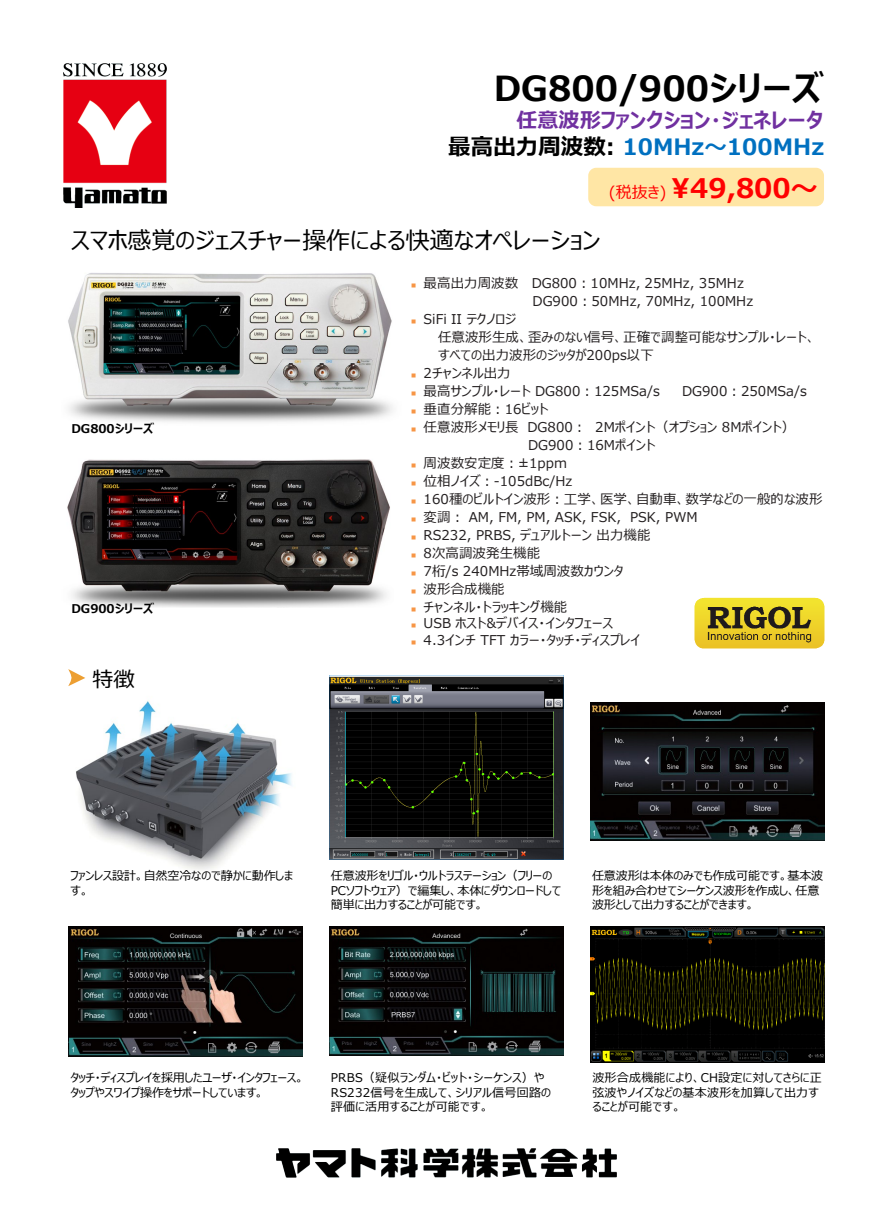
<style>
.page{position:relative;width:893px;height:1212px;background:#fff}
.page>*{position:absolute;margin:0;border:0;box-sizing:border-box;transform-origin:0 0}
.t1{font:700 34.5px "Meiryo UI";color:#000}
.t2{font:700 27px "Meiryo UI";color:#f00}
.t3{font:24px "Meiryo UI";letter-spacing:.005em;color:#000}
.t4{font:700 22.5px "Meiryo UI";color:#0070c0}
.t5{font:700 21px "Meiryo UI";color:#7030a0}
.t6{font:21px "Meiryo UI";color:#000}
.t7{font:13.5px "Meiryo UI";color:#231f20}
.t8{font:12px/14.4px "Meiryo UI";letter-spacing:-.01em;color:#000}
.t9{font:12px/15px "Meiryo UI";letter-spacing:.015em;color:#000}
.t10{font:700 12px "Meiryo UI";letter-spacing:-.005em;color:#000}
.s1{color:#000}
.s2{font-weight:400;font-size:15.9px}
.s3{color:#f79646}
</style>
<div class="page">
<img style="left:76px;top:700px;width:216px;height:170px">
<img style="left:694px;top:598px;width:130px;height:51px">
<div style="left:588px;top:168px;width:236px;height:38px;background:#ffe6a5;border:5px solid #ffe6a5;border-radius:6px"></div>
<svg style="left:68px;top:669px;width:17px;height:17px"></svg>
<img style="left:68px;top:926px;width:234px;height:130px">
<img style="left:329px;top:926px;width:234px;height:129px">
<img style="left:590px;top:926px;width:234px;height:137px">
<img style="left:329px;top:675px;width:234px;height:185px">
<img style="left:68px;top:273px;width:325px;height:149px">
<img style="left:67px;top:459px;width:323px;height:149px">
<img style="left:590px;top:703px;width:234px;height:137px">
<img style="left:64px;top:64px;width:103px;height:143px">
<img style="left:276px;top:1148px;width:340px;height:29px">
<h1 class="t1" style="left:494px;top:64px;width:330px">DG800/900シリーズ</h1>
<h1 class="t5" style="left:516px;top:106px;width:308px">任意波形ファンクション・ジェネレータ</h1>
<p class="t4" style="left:448px;top:131px;width:377px"><span class="s1">最高出力周波数:</span> 10MHz～100MHz</p>
<p class="t2" style="left:609px;top:169px;width:210px"><span class="s2">(税抜き)</span> ¥49,800～</p>
<p class="t3" style="left:72px;top:223px;width:530px">スマホ感覚のジェスチャー操作による快適なオペレーション</p>
<p class="t10" style="left:71px;top:421px;width:84px">DG800シリーズ</p>
<p class="t10" style="left:71px;top:601px;width:84px">DG900シリーズ</p>
<p class="t6" style="left:92px;top:664px;width:44px">特徴</p>
<p class="t7" style="left:411px;top:273px;width:334px"><span class="s3">■</span> 最高出力周波数 DG800：10MHz, 25MHz, 35MHz</p>
<p class="t7" style="left:532px;top:291px;width:222px">DG900：50MHz, 70MHz, 100MHz</p>
<p class="t7" style="left:411px;top:309px;width:107px"><span class="s3">■</span> SiFi II テクノロジ</p>
<p class="t7" style="left:438px;top:327px;width:379px">任意波形生成、歪みのない信号、正確で調整可能なサンプル・レート、</p>
<p class="t7" style="left:438px;top:345px;width:217px">すべての出力波形のジッタが200ps以下</p>
<p class="t7" style="left:411px;top:363px;width:101px"><span class="s3">■</span> 2チャンネル出力</p>
<p class="t7" style="left:411px;top:381px;width:250px"><span class="s3">■</span> 最高サンプル・レート DG800：125MSa/s</p>
<p class="t7" style="left:682px;top:381px;width:126px">DG900：250MSa/s</p>
<p class="t7" style="left:411px;top:399px;width:139px"><span class="s3">■</span> 垂直分解能：16ビット</p>
<p class="t7" style="left:411px;top:417px;width:386px"><span class="s3">■</span> 任意波形メモリ長 DG800： 2Mポイント（オプション 8Mポイント）</p>
<p class="t7" style="left:528px;top:435px;width:129px">DG900：16Mポイント</p>
<p class="t7" style="left:411px;top:453px;width:157px"><span class="s3">■</span> 周波数安定度：±1ppm</p>
<p class="t7" style="left:411px;top:471px;width:163px"><span class="s3">■</span> 位相ノイズ：-105dBc/Hz</p>
<p class="t7" style="left:411px;top:489px;width:413px"><span class="s3">■</span> 160種のビルトイン波形：工学、医学、自動車、数学などの一般的な波形</p>
<p class="t7" style="left:411px;top:507px;width:288px"><span class="s3">■</span> 変調： AM, FM, PM, ASK, FSK, PSK, PWM</p>
<p class="t7" style="left:411px;top:525px;width:241px"><span class="s3">■</span> RS232, PRBS, デュアルトーン出力機能</p>
<p class="t7" style="left:411px;top:543px;width:131px"><span class="s3">■</span> 8次高調波発生機能</p>
<p class="t7" style="left:411px;top:561px;width:214px"><span class="s3">■</span> 7桁/s 240MHz帯域周波数カウンタ</p>
<p class="t7" style="left:411px;top:579px;width:95px"><span class="s3">■</span> 波形合成機能</p>
<p class="t7" style="left:411px;top:597px;width:158px"><span class="s3">■</span> チャンネル・トラッキング機能</p>
<p class="t7" style="left:411px;top:614px;width:204px"><span class="s3">■</span> USB ホスト&amp;デバイス・インタフェース</p>
<p class="t7" style="left:411px;top:630px;width:231px"><span class="s3">■</span> 4.3インチ TFT カラー・タッチ・ディスプレイ</p>
<p class="t8" style="left:71px;top:870px;width:224px">ファンレス設計。自然空冷なので静かに動作します。</p>
<p class="t8" style="left:331px;top:870px;width:232px">任意波形をリゴル・ウルトラステーション（フリーの<br>PCソフトウェア）で編集し、本体にダウンロードして簡単に出力することが可能です。</p>
<p class="t8" style="left:592px;top:870px;width:233px">任意波形は本体のみでも作成可能です。基本波形を組み合わせてシーケンス波形を作成し、任意波形として出力することができます。</p>
<p class="t8" style="left:71px;top:1071px;width:235px">タッチ・ディスプレイを採用したユーザ・インタフェース。</p>
<p class="t8" style="left:71px;top:1086px;width:195px">タップやスワイプ操作をサポートしています。</p>
<p class="t9" style="left:331px;top:1070px;width:222px">PRBS（疑似ランダム・ビット・シーケンス）や<br>RS232信号を生成して、シリアル信号回路の評価に活用することが可能です。</p>
<p class="t9" style="left:592px;top:1070px;width:231px">波形合成機能により、CH設定に対してさらに正弦波やノイズなどの基本波形を加算して出力することが可能です。</p>
</div>
